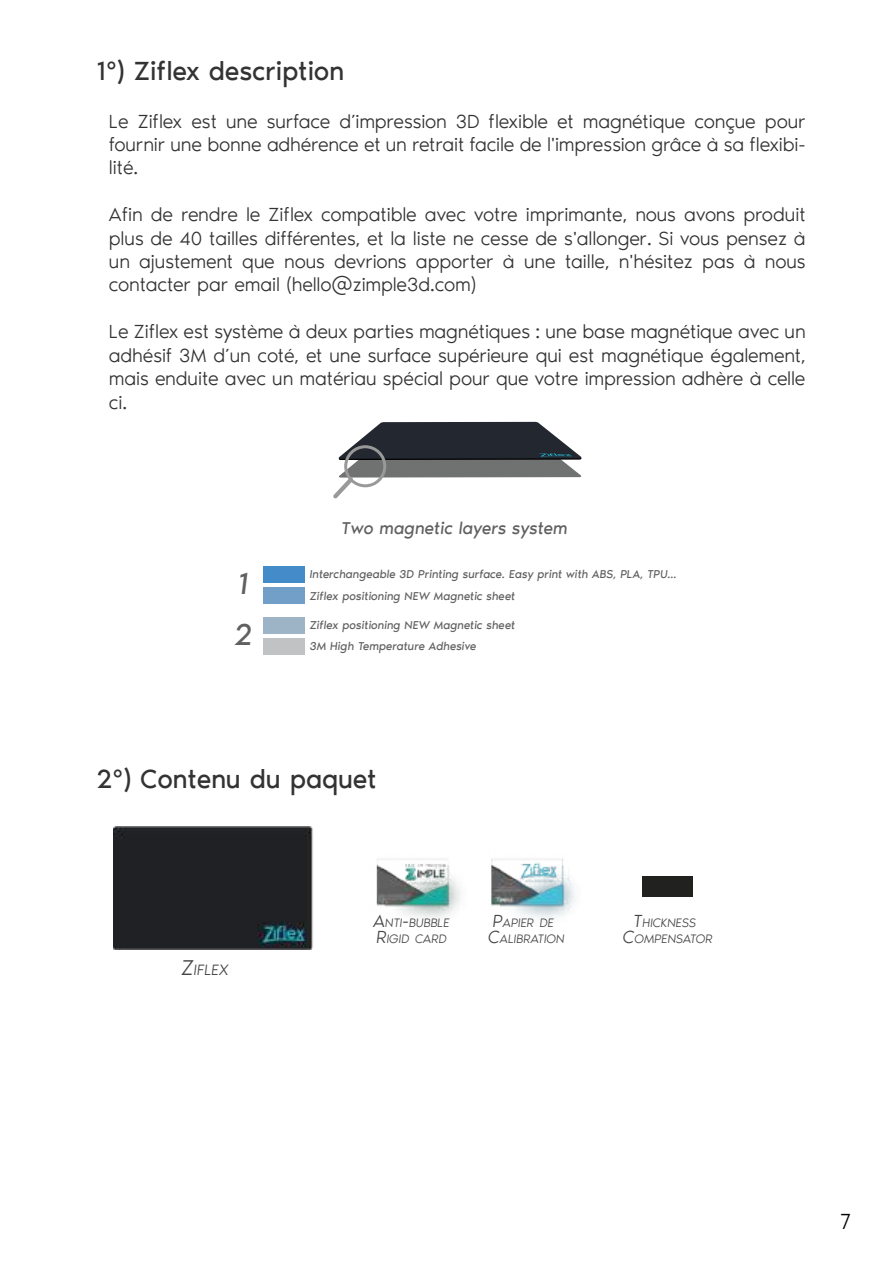
<style>
.page{position:relative;width:893px;height:1263px;background:#fff}
.page>*{position:absolute;margin:0;border:0;box-sizing:border-box;transform-origin:0 0}
.t1{font:italic 31.05px/50.8px "Noir Pro";color:#606060}
.t2{font:27px "Noir Pro";letter-spacing:-.01em;color:#333}
.t3{font:300 22.5px "Noir Pro";color:#000;scale:.9 1}
.t4{font:300 19.5px/23.4px "Noir Pro";letter-spacing:-.01em;color:#333;text-align:justify}
.t5{font:italic 17.55px "Noir Pro";letter-spacing:-.01em;color:#606060}
.t6{font:italic 300 15.45px "Noir Pro";color:#444}
.t7{font:italic 300 12.6px/16px "Noir Pro";color:#444;text-align:center}
.t8{font:italic 11.7px/21.6px "Noir Pro";letter-spacing:-.01em;color:#606060}
.s1{font-size:22.05px}
.s2{font-size:18px}
</style>
<div class="page">
<div style="left:264px;top:638px;width:41px;height:17px;background:#c1c2c3"></div>
<div style="left:264px;top:566px;width:41px;height:17px;background:#438bc9"></div>
<div style="left:264px;top:587px;width:41px;height:17px;background:#719fc7"></div>
<div style="left:264px;top:617px;width:41px;height:17px;background:#9db4c7"></div>
<svg style="left:333px;top:422px;width:249px;height:77px"></svg>
<img style="left:114px;top:827px;width:461px;height:122px">
<div style="left:643px;top:877px;width:50px;height:20px;background:#212120"></div>
<h2 class="t2" style="left:96px;top:51px;width:249px">1°) Ziflex description</h2>
<p class="t4" style="left:109px;top:108px;width:698px">Le Ziflex est une surface d’impression 3D flexible et magnétique conçue pour fournir une bonne adhérence et un retrait facile de l'impression grâce à sa flexibi&shy;lité.</p>
<p class="t4" style="left:109px;top:202px;width:698px">Afin de rendre le Ziflex compatible avec votre imprimante, nous avons produit plus de 40 tailles différentes, et la liste ne cesse de s'allonger. Si vous pensez à un ajustement que nous devrions apporter à une taille, n'hésitez pas à nous contacter par email (hello@zimple3d.com)</p>
<p class="t4" style="left:109px;top:319px;width:698px">Le Ziflex est système à deux parties magnétiques : une base magnétique avec un adhésif 3M d’un coté, et une surface supérieure qui est magnétique également, mais enduite avec un matériau spécial pour que votre impression adhère à celle ci.</p>
<p class="t5" style="left:341px;top:515px;width:228px">Two magnetic layers system</p>
<h1 class="t1" style="left:234px;top:556px;width:20px">1<br>2</h1>
<p class="t8" style="left:310px;top:563px;width:368px">Interchangeable 3D Printing surface. Easy print with ABS, PLA, TPU...<br>Ziflex positioning NEW Magnetic sheet</p>
<p class="t8" style="left:310px;top:613px;width:207px">Ziflex positioning NEW Magnetic sheet</p>
<p class="t8" style="left:310px;top:635px;width:168px">3M High Temperature Adhesive</p>
<h2 class="t2" style="left:96px;top:758px;width:282px">2°) Contenu du paquet</h2>
<p class="t6" style="left:181px;top:958px;width:49px"><span class="s1">Z</span>IFLEX</p>
<p class="t7" style="left:373px;top:914px;width:78px;text-align:left"><span class="s2">A</span>NTI<span class="s2">-</span>BUBBLE<br><span class="s2">R</span>IGID CARD</p>
<p class="t7" style="left:488px;top:914px;width:78px"><span class="s2">P</span>APIER DE<br><span class="s2">C</span>ALIBRATION</p>
<p class="t7" style="left:623px;top:914px;width:91px"><span class="s2">T</span>HICKNESS<br><span class="s2">C</span>OMPENSATOR</p>
<p class="t3" style="left:840px;top:1204px;width:13px">7</p>
</div>
